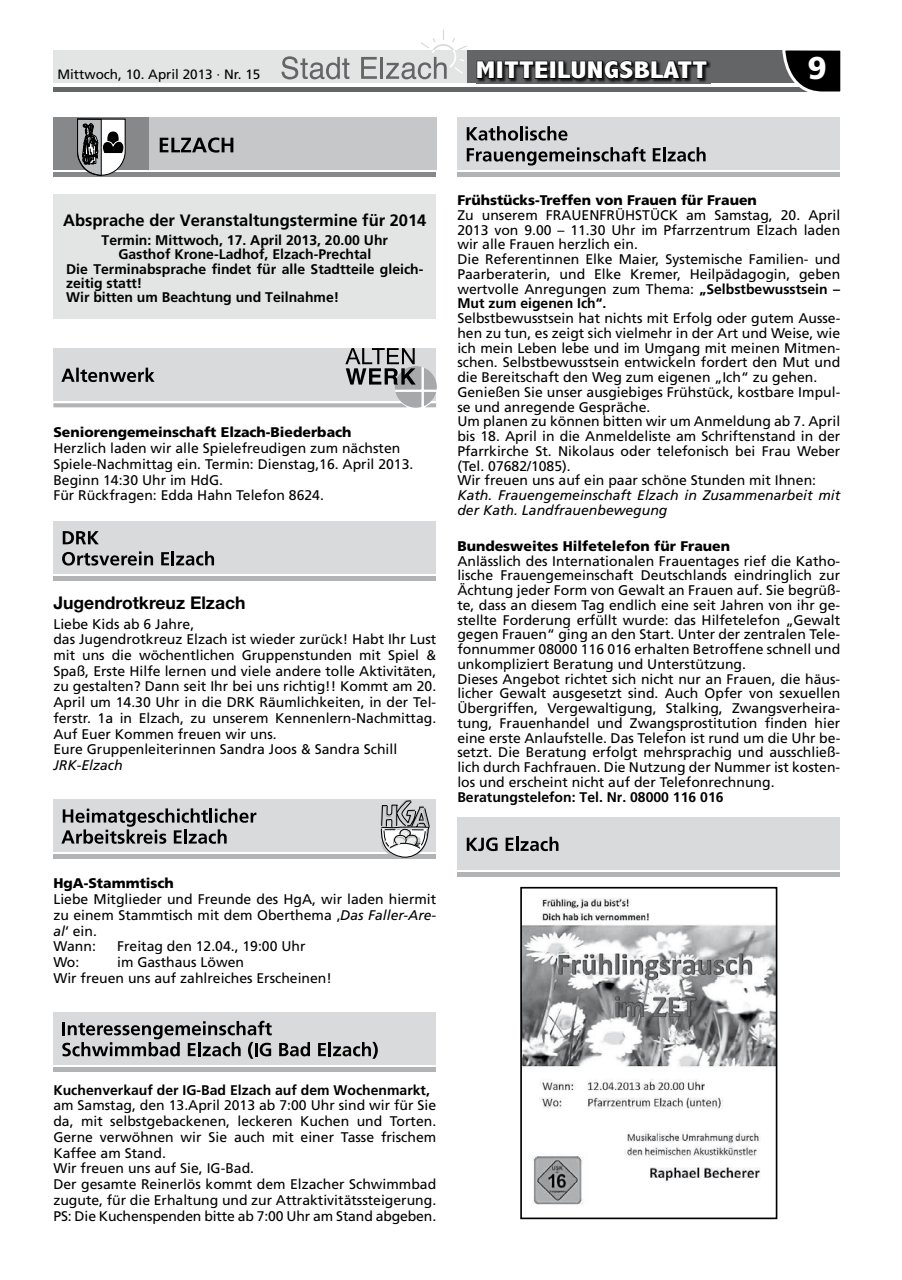
<style>
.page{position:relative;width:902px;height:1280px;background:#fff}
.page>*{position:absolute;margin:0;border:0;box-sizing:border-box;transform-origin:0 0}
.t1{font:900 31.5px "Frutiger";color:#fff}
.t2{font:800 condensed 24.45px "Abadi";letter-spacing:.01em;color:#fff;scale:1.26 1}
.t3{font:700 17.55px "Helvetica Neue";color:#000}
.t4{font:700 16.5px "Frutiger";color:#000}
.t5{font:13.95px/14.7px "Frutiger";color:#000}
.t6{font:700 13.95px "Frutiger";color:#000}
.t7{font:900 13.95px "Frutiger";color:#000}
.t8{font:italic 13.95px/14.7px "Frutiger";color:#000}
.t9{font:13.5px "Frutiger";color:#000}
.s1{font-weight:700}
.s2{font-style:italic}
</style>
<div class="page">
<div style="left:53px;top:51px;width:787px;height:32px;background:#e3e4e4"></div>
<div style="left:467px;top:51px;width:361px;height:32px;background:#646567"></div>
<hr style="left:53px;top:87px;width:787px;height:4px;background:#646567">
<svg style="left:780px;top:50px;width:61px;height:42px"></svg>
<img style="left:477px;top:60px;width:233px;height:24px">
<svg style="left:476px;top:60px;width:19px;height:19px"></svg>
<div style="left:496px;top:61px;width:6px;height:18px;border:1px solid #000"></div>
<svg style="left:503px;top:60px;width:45px;height:19px"></svg>
<div style="left:549px;top:61px;width:7px;height:18px;border:1px solid #000"></div>
<svg style="left:557px;top:60px;width:151px;height:20px;background:#242425"></svg>
<svg style="left:281px;top:56px;width:68px;height:23px"></svg>
<svg style="left:361px;top:57px;width:16px;height:22px"></svg>
<hr style="left:380px;top:57px;width:3px;height:22px;background:#646567">
<svg style="left:386px;top:29px;width:81px;height:50px"></svg>
<div style="left:53px;top:117px;width:96px;height:53px;background:#87888a"></div>
<div style="left:149px;top:117px;width:287px;height:53px;background:#c6c7c8"></div>
<hr style="left:53px;top:172px;width:383px;height:4px;background:#87888a">
<svg style="left:160px;top:137px;width:73px;height:16px"></svg>
<svg style="left:77px;top:118px;width:49px;height:58px;background:#8b8b8c"></svg>
<div style="left:53px;top:194px;width:383px;height:125px;background:#e3e4e4"></div>
<svg style="left:53px;top:348px;width:384px;height:60px;background:#c8c9ca"></svg>
<div style="left:53px;top:521px;width:17px;height:53px;background:#d9dadb"></div>
<div style="left:69px;top:521px;width:367px;height:53px;background:#d9dadb"></div>
<hr style="left:53px;top:576px;width:383px;height:4px;background:#b1b3b4">
<svg style="left:63px;top:531px;width:36px;height:13px"></svg>
<svg style="left:62px;top:551px;width:91px;height:14px"></svg>
<svg style="left:161px;top:552px;width:8px;height:13px"></svg>
<hr style="left:171px;top:551px;width:3px;height:14px;background:#000">
<svg style="left:176px;top:551px;width:38px;height:14px"></svg>
<div style="left:53px;top:799px;width:17px;height:53px;background:#d9dadb"></div>
<div style="left:69px;top:799px;width:367px;height:53px;background:#d9dadb"></div>
<hr style="left:53px;top:854px;width:383px;height:4px;background:#b1b3b4">
<svg style="left:61px;top:808px;width:195px;height:36px"></svg>
<svg style="left:380px;top:800px;width:50px;height:58px"></svg>
<div style="left:53px;top:1012px;width:17px;height:52px;background:#d9dadb"></div>
<div style="left:69px;top:1012px;width:367px;height:52px;background:#d9dadb"></div>
<hr style="left:53px;top:1067px;width:383px;height:4px;background:#b1b3b4">
<svg style="left:62px;top:1021px;width:210px;height:38px"></svg>
<svg style="left:279px;top:1042px;width:31px;height:14px"></svg>
<svg style="left:318px;top:1043px;width:8px;height:13px"></svg>
<hr style="left:328px;top:1042px;width:3px;height:14px;background:#000">
<svg style="left:333px;top:1042px;width:45px;height:17px"></svg>
<div style="left:457px;top:117px;width:16px;height:53px;background:#d9dadb"></div>
<div style="left:473px;top:117px;width:367px;height:53px;background:#d9dadb"></div>
<hr style="left:457px;top:172px;width:383px;height:4px;background:#b1b3b4">
<svg style="left:466px;top:126px;width:101px;height:15px"></svg>
<svg style="left:466px;top:147px;width:179px;height:19px"></svg>
<svg style="left:652px;top:147px;width:53px;height:15px"></svg>
<div style="left:457px;top:817px;width:16px;height:53px;background:#d9dadb"></div>
<div style="left:473px;top:817px;width:367px;height:53px;background:#d9dadb"></div>
<hr style="left:457px;top:872px;width:383px;height:4px;background:#b1b3b4">
<svg style="left:466px;top:837px;width:31px;height:14px"></svg>
<svg style="left:505px;top:837px;width:53px;height:14px"></svg>
<img style="left:523px;top:898px;width:251px;height:307px">
<div style="left:520px;top:887px;width:257px;height:332px;border:2px solid #000"></div>
<p class="t9" style="left:57px;top:66px;width:204px">Mittwoch, 10. April 2013 · Nr. 15</p>
<h2 class="t2" style="left:476px;top:57px;width:185px">MITTEILUNGSBLATT</h2>
<h1 class="t1" style="left:807px;top:49px;width:21px">9</h1>
<p class="t4" style="left:63px;top:211px;width:365px">Absprache der Veranstaltungstermine für 2014</p>
<p class="t6" style="left:102px;top:232px;width:288px">Termin: Mittwoch, 17. April 2013, 20.00 Uhr</p>
<p class="t6" style="left:118px;top:246px;width:254px">Gasthof Krone-Ladhof, Elzach-prechtal</p>
<p class="t6" style="left:66px;top:260px;width:359px">Die Terminabsprache findet für alle Stadtteile gleich-</p>
<p class="t6" style="left:66px;top:275px;width:78px">zeitig statt!</p>
<p class="t6" style="left:66px;top:289px;width:274px">Wir bitten um Beachtung und Teilnahme!</p>
<p class="t7" style="left:53px;top:424px;width:300px">Seniorengemeinschaft Elzach-Biederbach</p>
<p class="t5" style="left:53px;top:440px;width:361px;line-height:15.8px">Herzlich laden wir alle Spielefreudigen zum nächsten Spiele-Nachmittag ein. Termin: Dienstag,16. April 2013.<br>Beginn 14:30 Uhr im HdG.<br>Für Rückfragen: Edda Hahn Telefon 8624.</p>
<p class="t3" style="left:53px;top:591px;width:194px">Jugendrotkreuz Elzach</p>
<p class="t5" style="left:53px;top:616px;width:384px;line-height:15.8px">Liebe Kids ab 6 Jahre,<br>das Jugendrotkreuz Elzach ist wieder zurück! Habt Ihr Lust mit uns die wöchentlichen Gruppenstunden mit Spiel &amp; Spaß, Erste Hilfe lernen und viele andere tolle Aktivitäten, zu gestalten? Dann seit Ihr bei uns richtig!! Kommt am 20.<br>April um 14.30 Uhr in die DRK Räumlichkeiten, in der Tel&shy;ferstr. 1a in Elzach, zu unserem Kennenlern-Nachmittag.<br>Auf Euer Kommen freuen wir uns.<br>Eure Gruppenleiterinnen Sandra Joos &amp; Sandra Schill</p>
<p class="t8" style="left:53px;top:758px;width:71px">JRK-Elzach</p>
<p class="t7" style="left:457px;top:192px;width:301px">Frühstücks-Treffen von Frauen für Frauen</p>
<p class="t5" style="left:457px;top:208px;width:384px">Zu unserem FRAUENFRÜHSTÜCK am Samstag, 20. April 2013 von 9.00 – 11.30 Uhr im Pfarrzentrum Elzach laden wir alle Frauen herzlich ein.<br>Die Referentinnen Elke Maier, Systemische Familien- und Paarberaterin, und Elke Kremer, Heilpädagogin, geben wertvolle Anregungen zum Thema: <span class="s1">„Selbstbewusstsein – Mut zum eigenen ich“.</span></p>
<p class="t5" style="left:457px;top:311px;width:384px">Selbstbewusstsein hat nichts mit Erfolg oder gutem Ausse&shy;hen zu tun, es zeigt sich vielmehr in der Art und Weise, wie ich mein Leben lebe und im Umgang mit meinen Mitmen&shy;schen. Selbstbewusstsein entwickeln fordert den Mut und die Bereitschaft den Weg zum eigenen „Ich“ zu gehen.<br>Genießen Sie unser ausgiebiges Frühstück, kostbare Impul&shy;se und anregende Gespräche.<br>Um planen zu können bitten wir um Anmeldung ab 7. April bis 18. April in die Anmeldeliste am Schriftenstand in der Pfarrkirche St. Nikolaus oder telefonisch bei Frau Weber (Tel. 07682/1085).<br>Wir freuen uns auf ein paar schöne Stunden mit Ihnen:</p>
<p class="t8" style="left:457px;top:488px;width:384px">Kath. Frauengemeinschaft Elzach in Zusammenarbeit mit der Kath. Landfrauenbewegung</p>
<p class="t7" style="left:457px;top:537px;width:274px">Bundesweites Hilfetelefon für Frauen</p>
<p class="t5" style="left:457px;top:553px;width:384px">Anlässlich des Internationalen Frauentages rief die Katho&shy;lische Frauengemeinschaft Deutschlands eindringlich zur Ächtung jeder Form von Gewalt an Frauen auf. Sie begrüß&shy;te, dass an diesem Tag endlich eine seit Jahren von ihr ge&shy;stellte Forderung erfüllt wurde: das Hilfetelefon „Gewalt gegen Frauen“ ging an den Start. Unter der zentralen Tele&shy;fonnummer 08000 116 016 erhalten Betroffene schnell und unkompliziert Beratung und Unterstützung.<br>Dieses Angebot richtet sich nicht nur an Frauen, die häus&shy;licher Gewalt ausgesetzt sind. Auch Opfer von sexuellen Übergriffen, Vergewaltigung, Stalking, Zwangsverheira&shy;tung, Frauenhandel und Zwangsprostitution finden hier eine erste Anlaufstelle. Das Telefon ist rund um die Uhr be&shy;setzt. Die Beratung erfolgt mehrsprachig und ausschließ&shy;lich durch Fachfrauen. Die Nutzung der Nummer ist kosten&shy;los und erscheint nicht auf der Telefonrechnung.</p>
<p class="t6" style="left:457px;top:788px;width:268px">Beratungstelefon: Tel. Nr. 08000 116 016</p>
<p class="t7" style="left:53px;top:875px;width:122px">HgA-Stammtisch</p>
<p class="t5" style="left:53px;top:891px;width:384px;line-height:15.8px">Liebe Mitglieder und Freunde des HgA, wir laden hiermit zu einem Stammtisch mit dem Oberthema ‚<span class="s2">Das Faller-Are&shy;al</span>‘ ein.<br>Wann:</p>
<p class="t5" style="left:117px;top:939px;width:190px">Freitag den 12.04., 19:00 Uhr</p>
<p class="t5" style="left:53px;top:954px;width:280px;line-height:15.8px;text-indent:64px">im Gasthaus Löwen<br>Wir freuen uns auf zahlreiches Erscheinen!</p>
<p class="t5" style="left:53px;top:955px;width:28px">Wo:</p>
<p class="t6" style="left:53px;top:1081px;width:378px">Kuchenverkauf der iG-Bad Elzach auf dem Wochenmarkt,</p>
<p class="t5" style="left:53px;top:1097px;width:384px;line-height:15.8px">am Samstag, den 13.April 2013 ab 7:00 Uhr sind wir für Sie da, mit selbstgebackenen, leckeren Kuchen und Torten.<br>Gerne verwöhnen wir Sie auch mit einer Tasse frischem Kaffee am Stand.<br>Wir freuen uns auf Sie, IG-Bad.<br>Der gesamte Reinerlös kommt dem Elzacher Schwimmbad zugute, für die Erhaltung und zur Attraktivitätssteigerung.<br>PS: Die Kuchenspenden bitte ab 7:00 Uhr am Stand abgeben.</p>
</div>
